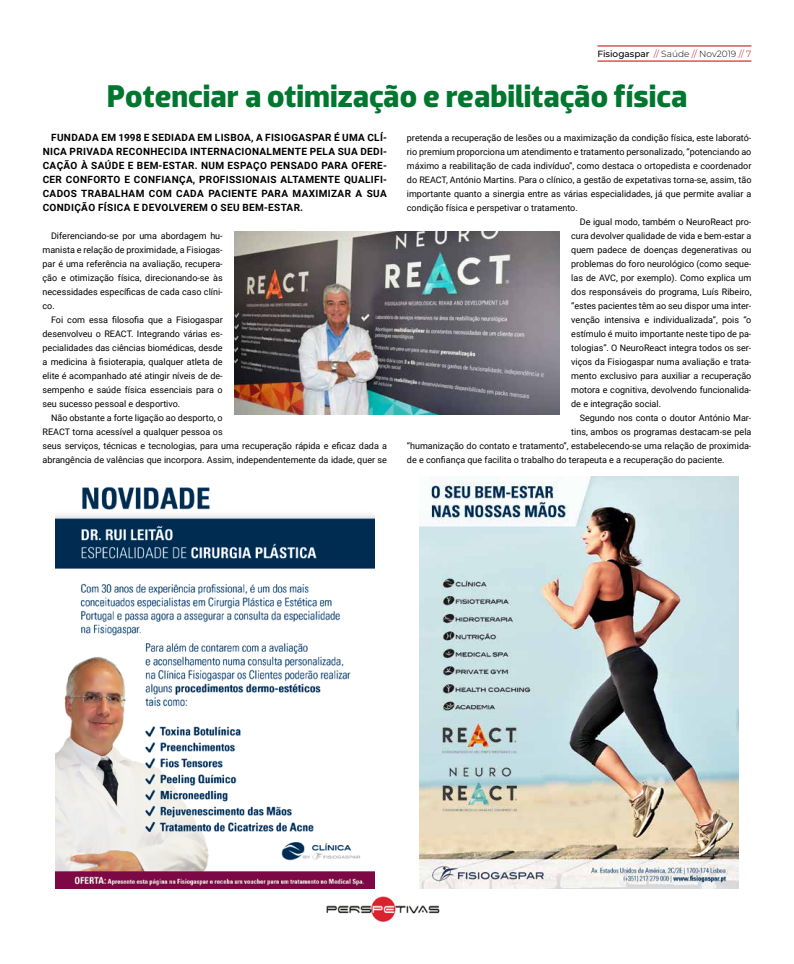
<style>
.page{position:relative;width:794px;height:964px;background:#fff}
.page>*{position:absolute;margin:0;border:0;box-sizing:border-box;transform-origin:0 0}
.t1{font:700 32px "Dobra";color:#00762f}
.t2{font:700 10px/14px "Roboto";letter-spacing:.035em;color:#000;text-align:justify}
.t3{font:9px/14px "Roboto";color:#000;text-align:justify}
.t4{font:300 9px "Montserrat";color:#000}
.s1{font-weight:500}
.s2{color:#c00304}
</style>
<div class="page">
<hr style="left:597px;top:61px;width:154px;height:1px;background:#c00304">
<hr style="left:597px;top:46px;width:154px;height:1px;background:#c00304">
<img style="left:326px;top:897px;width:114px;height:24px">
<img style="left:419px;top:477px;width:320px;height:412px">
<img style="left:234px;top:231px;width:326px;height:183px">
<img style="left:55px;top:486px;width:319px;height:403px">
<p class="t4" style="left:597px;top:48px;width:155px"><span class="s1">Fisiogaspar</span> <span class="s2">//</span> Saúde <span class="s2">//</span> Nov2019 <span class="s2">// 7</span></p>
<h1 class="t1" style="left:107px;top:78px;width:582px">Potenciar a otimização e reabilitação física</h1>
<p class="t2" style="left:43px;top:130px;width:346px;text-indent:9px">FUNDADA EM 1998 E SEDIADA EM LISBOA, A FISIOGASPAR É UMA CLÍ-NICA PRIVADA RECONHECIDA INTERNACIONALMENTE PELA SUA DEDI-CAÇÃO À SAÚDE E BEM-ESTAR. NUM ESPAÇO PENSADO PARA OFERE-CER CONFORTO E CONFIANÇA, PROFISSIONAIS ALTAMENTE QUALIFI-CADOS TRABALHAM COM CADA PACIENTE PARA MAXIMIZAR A SUA CONDIÇÃO FÍSICA E DEVOLVEREM O SEU BEM-ESTAR.</p>
<p class="t3" style="left:43px;top:228px;width:182px;text-indent:9px">Diferenciando-se por uma abordagem hu&shy;manista e relação de proximidade, a Fisiogas&shy;par é uma referência na avaliação, recupera&shy;ção e otimização física, direcionando-se às necessidades específicas de cada caso clíni&shy;co.</p>
<p class="t3" style="left:43px;top:312px;width:182px;text-indent:9px">Foi com essa filosofia que a Fisiogaspar desenvolveu o REACT. Integrando várias es&shy;pecialidades das ciências biomédicas, desde a medicina à fisioterapia, qualquer atleta de elite é acompanhado até atingir níveis de de&shy;sempenho e saúde física essenciais para o seu sucesso pessoal e desportivo.</p>
<p class="t3" style="left:43px;top:410px;width:346px;text-align:left;text-indent:9px">Não obstante a forte ligação ao desporto, o<br>REACT torna acessível a qualquer pessoa os<br>seus serviços, técnicas e tecnologias, para uma recuperação rápida e eficaz dada a abrangência de valências que incorpora. Assim, independentemente da idade, quer se</p>
<p class="t3" style="left:407px;top:130px;width:346px">pretenda a recuperação de lesões ou a maximização da condição física, este laborató-</p>
<p class="t3" style="left:407px;top:144px;width:346px">rio premium proporciona um atendimento e tratamento personalizado, “potenciando ao</p>
<p class="t3" style="left:407px;top:158px;width:346px">máximo a reabilitação de cada indivíduo”, como destaca o ortopedista e coordenador</p>
<p class="t3" style="left:407px;top:172px;width:346px">do REACT, António Martins. Para o clínico, a gestão de expetativas torna-se, assim, tão</p>
<p class="t3" style="left:407px;top:186px;width:346px">importante quanto a sinergia entre as várias especialidades, já que permite avaliar a</p>
<p class="t3" style="left:407px;top:200px;width:172px">condição física e perspetivar o tratamento.</p>
<p class="t3" style="left:580px;top:214px;width:173px">De igual modo, também o NeuroReact pro-</p>
<p class="t3" style="left:571px;top:228px;width:182px">cura devolver qualidade de vida e bem-estar a</p>
<p class="t3" style="left:571px;top:242px;width:182px">quem padece de doenças degenerativas ou</p>
<p class="t3" style="left:571px;top:256px;width:182px">problemas do foro neurológico (como seque-</p>
<p class="t3" style="left:571px;top:270px;width:182px">las de AVC, por exemplo). Como explica um</p>
<p class="t3" style="left:571px;top:284px;width:182px">dos responsáveis do programa, Luís Ribeiro,</p>
<p class="t3" style="left:571px;top:298px;width:182px">“estes pacientes têm ao seu dispor uma inter-</p>
<p class="t3" style="left:571px;top:312px;width:182px">venção intensiva e individualizada”, pois “o</p>
<p class="t3" style="left:571px;top:326px;width:182px">estímulo é muito importante neste tipo de pa-</p>
<p class="t3" style="left:571px;top:340px;width:182px">tologias”. O NeuroReact integra todos os ser-</p>
<p class="t3" style="left:571px;top:354px;width:182px">viços da Fisiogaspar numa avaliação e trata-</p>
<p class="t3" style="left:571px;top:368px;width:182px">mento exclusivo para auxiliar a recuperação</p>
<p class="t3" style="left:571px;top:382px;width:182px">motora e cognitiva, devolvendo funcionalida-</p>
<p class="t3" style="left:571px;top:396px;width:91px">de e integração social.</p>
<p class="t3" style="left:580px;top:410px;width:173px">Segundo nos conta o doutor António Mar-</p>
<p class="t3" style="left:571px;top:424px;width:182px">tins, ambos os programas destacam-se pela</p>
<p class="t3" style="left:407px;top:438px;width:346px">“humanização do contato e tratamento”, estabelecendo-se uma relação de proximida-</p>
<p class="t3" style="left:407px;top:452px;width:319px">de e confiança que facilita o trabalho do terapeuta e a recuperação do paciente.</p>
</div>
